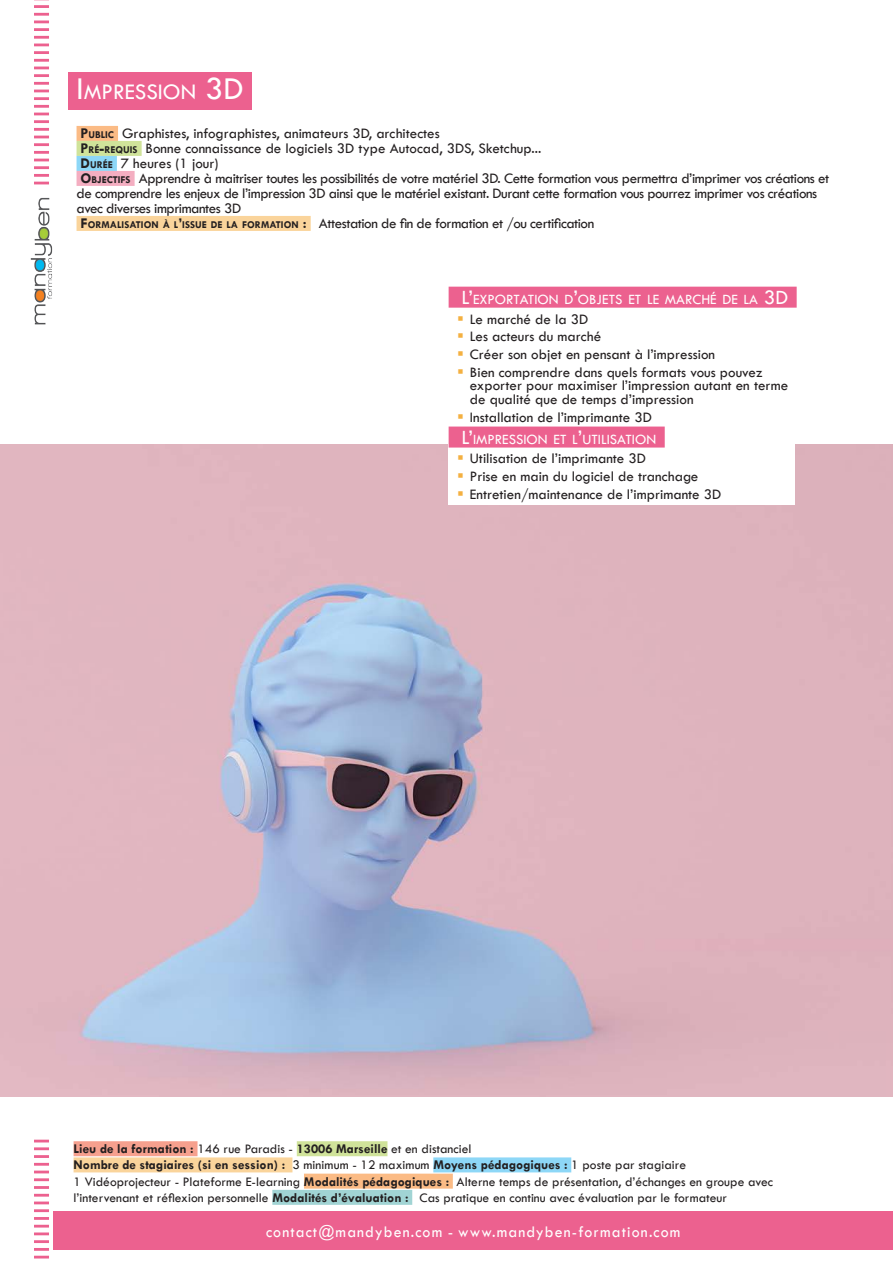
<style>
.page{position:relative;width:893px;height:1263px;background:#fff}
.page>*{position:absolute;margin:0;border:0;box-sizing:border-box;transform-origin:0 0}
.TITRE_FORMATION_3{font:23.1px "Tw Cen";color:#fff}
.t1{font:16.5px "Tw Cen";letter-spacing:.07em;color:#fff;scale:.96 1}
.colonne_prerequis{font:15px/13.5px "Tw Cen";color:#231f20}
.colonne_prerequis-2{font:15px/15px "Tw Cen";letter-spacing:-.03em;color:#231f20}
.Partie_programme_3D{font:14.7px "Tw Cen";color:#fff}
.t2{font:13.5px/16.2px "Tw Cen";color:#231f20}
.s1{font-size:33px}
.s2{font-weight:700}
.s3{font-weight:700;font-size:10.5px}
.s4{font-size:21px}
</style>
<div class="page">
<img style="left:0;top:445px;width:893px;height:652px">
<div style="left:449px;top:289px;width:346px;height:216px;background:#fff"></div>
<div style="left:449px;top:287px;width:348px;height:21px;background:#ec618f"></div>
<div style="left:449px;top:427px;width:216px;height:21px;background:#ec618f"></div>
<div style="left:68px;top:72px;width:184px;height:38px;background:#ec618f"></div>
<div style="left:77px;top:126px;width:41px;height:15px;background:#fbbb85"></div>
<div style="left:77px;top:141px;width:65px;height:15px;background:#d0e39a"></div>
<div style="left:77px;top:156px;width:40px;height:15px;background:#8dd7f7"></div>
<div style="left:77px;top:171px;width:58px;height:15px;background:#f4aec1"></div>
<div style="left:77px;top:216px;width:234px;height:15px;background:#fad49b"></div>
<img style="left:30px;top:197px;width:23px;height:128px">
<div style="left:74px;top:1141px;width:124px;height:15px;background:#f6a08e"></div>
<div style="left:297px;top:1141px;width:90px;height:15px;background:#d0e39a"></div>
<div style="left:74px;top:1157px;width:218px;height:15px;background:#fad49b"></div>
<div style="left:433px;top:1157px;width:138px;height:15px;background:#8dd7f7"></div>
<div style="left:304px;top:1173px;width:149px;height:15px;background:#fbbb85"></div>
<div style="left:272px;top:1190px;width:140px;height:15px;background:#a1d4d4"></div>
<div style="left:54px;top:1211px;width:839px;height:39px;background:#ec618f"></div>
<svg style="left:34px;top:1140px;width:15px;height:2px"></svg>
<hr style="left:34px;top:1147px;width:15px;height:3px;background:#ec618f">
<hr style="left:34px;top:1155px;width:15px;height:3px;background:#ec618f">
<hr style="left:34px;top:1163px;width:15px;height:3px;background:#ec618f">
<hr style="left:34px;top:1170px;width:15px;height:3px;background:#ec618f">
<hr style="left:34px;top:1178px;width:15px;height:3px;background:#ec618f">
<hr style="left:34px;top:1186px;width:15px;height:3px;background:#ec618f">
<svg style="left:34px;top:1194px;width:15px;height:2px"></svg>
<hr style="left:34px;top:1201px;width:15px;height:3px;background:#ec618f">
<hr style="left:34px;top:1209px;width:15px;height:3px;background:#ec618f">
<hr style="left:34px;top:1217px;width:15px;height:3px;background:#ec618f">
<svg style="left:34px;top:1225px;width:15px;height:2px"></svg>
<hr style="left:34px;top:1232px;width:15px;height:3px;background:#ec618f">
<hr style="left:34px;top:1240px;width:15px;height:3px;background:#ec618f">
<hr style="left:34px;top:1248px;width:15px;height:3px;background:#ec618f">
<svg style="left:34px;top:1256px;width:15px;height:3px"></svg>
<svg style="left:34px;top:0;width:15px;height:1px"></svg>
<hr style="left:34px;top:5px;width:15px;height:3px;background:#ec618f">
<hr style="left:34px;top:13px;width:15px;height:3px;background:#ec618f">
<svg style="left:34px;top:21px;width:15px;height:2px"></svg>
<hr style="left:34px;top:28px;width:15px;height:3px;background:#ec618f">
<hr style="left:34px;top:36px;width:15px;height:3px;background:#ec618f">
<svg style="left:34px;top:44px;width:15px;height:2px"></svg>
<hr style="left:34px;top:51px;width:15px;height:3px;background:#ec618f">
<hr style="left:34px;top:59px;width:15px;height:3px;background:#ec618f">
<svg style="left:34px;top:67px;width:15px;height:2px"></svg>
<hr style="left:34px;top:74px;width:15px;height:3px;background:#ec618f">
<hr style="left:34px;top:82px;width:15px;height:3px;background:#ec618f">
<svg style="left:34px;top:90px;width:15px;height:2px"></svg>
<hr style="left:34px;top:97px;width:15px;height:3px;background:#ec618f">
<hr style="left:34px;top:105px;width:15px;height:3px;background:#ec618f">
<svg style="left:34px;top:113px;width:15px;height:2px"></svg>
<hr style="left:34px;top:120px;width:15px;height:3px;background:#ec618f">
<hr style="left:34px;top:128px;width:15px;height:3px;background:#ec618f">
<svg style="left:34px;top:136px;width:15px;height:2px"></svg>
<hr style="left:34px;top:143px;width:15px;height:3px;background:#ec618f">
<hr style="left:34px;top:151px;width:15px;height:3px;background:#ec618f">
<svg style="left:34px;top:159px;width:15px;height:2px"></svg>
<hr style="left:34px;top:166px;width:15px;height:3px;background:#ec618f">
<hr style="left:34px;top:174px;width:15px;height:3px;background:#ec618f">
<svg style="left:34px;top:182px;width:15px;height:2px"></svg>
<p class="TITRE_FORMATION_3" style="left:77px;top:78px;width:165px"><span class="s1">I</span>MPRESSION <span class="s1">3D</span></p>
<p class="colonne_prerequis" style="left:81px;top:126px;width:361px"><span class="s2">P</span><span class="s3">UBLIC</span> Graphistes, infographistes, animateurs 3D, architectes</p>
<p class="colonne_prerequis" style="left:81px;top:141px;width:462px"><span class="s2">P</span><span class="s3">RÉ</span><span class="s2">-</span><span class="s3">REQUIS</span> Bonne connaissance de logiciels 3D type Autocad, 3DS, Sketchup...</p>
<p class="colonne_prerequis" style="left:81px;top:156px;width:139px"><span class="s2">D</span><span class="s3">URÉE</span> 7 heures (1 jour)</p>
<p class="colonne_prerequis-2" style="left:77px;top:171px;width:754px"><span class="s2">O</span> <span class="s3">BJECTIFS</span> Apprendre à maitriser toutes les possibilités de votre matériel 3D. Cette formation vous permettra d’imprimer vos créations et de comprendre les enjeux de l’impression 3D ainsi que le matériel existant. Durant cette formation vous pourrez imprimer vos créations avec diverses imprimantes 3D</p>
<p class="colonne_prerequis-2" style="left:81px;top:216px;width:515px"><span class="s2">F</span> <span class="s3">ORMALISATION À L</span><span class="s2">’</span><span class="s3">ISSUE DE LA FORMATION</span> <span class="s2">:</span> Attestation de fin de formation et /ou certification</p>
<p class="Partie_programme_3D" style="left:461px;top:290px;width:326px"><span class="s4">L’</span>EXPORTATION D<span class="s4">’</span>OBJETS ET LE MARCHÉ DE LA <span class="s4">3D</span></p>
<p class="colonne_prerequis" style="left:470px;top:312px;width:120px">Le marché de la 3D</p>
<p class="colonne_prerequis" style="left:470px;top:330px;width:133px">Les acteurs du marché</p>
<p class="colonne_prerequis" style="left:470px;top:347px;width:247px">Créer son objet en pensant à l’impression</p>
<p class="colonne_prerequis" style="left:470px;top:365px;width:320px">Bien comprendre dans quels formats vous pouvez exporter pour maximiser l’impression autant en terme de qualité que de temps d’impression</p>
<p class="colonne_prerequis" style="left:470px;top:410px;width:183px">Installation de l’imprimante 3D</p>
<p class="Partie_programme_3D" style="left:461px;top:430px;width:196px"><span class="s4">L’</span>IMPRESSION ET L<span class="s4">’</span>UTILISATION</p>
<p class="colonne_prerequis" style="left:470px;top:452px;width:178px">Utilisation de l’imprimante 3D</p>
<p class="colonne_prerequis" style="left:470px;top:470px;width:230px">Prise en main du logiciel de tranchage</p>
<p class="colonne_prerequis" style="left:470px;top:487px;width:253px">Entretien/maintenance de l’imprimante 3D</p>
<p class="t2" style="left:74px;top:1141px;width:701px"><span class="s2">Lieu de la formation :</span> 146 rue Paradis - <span class="s2">13006 Marseille</span> et en distanciel<br><span class="s2">Nombre de stagiaires (si en session) :</span> 3 minimum - 12 maximum <span class="s2">Moyens pédagogiques :</span> 1 poste par stagiaire<br>1 Vidéoprojecteur - Plateforme E-learning <span class="s2">Modalités pédagogiques :</span> Alterne temps de présentation, d’échanges en groupe avec l’intervenant et réflexion personnelle <span class="s2">Modalités d’évaluation :</span> Cas pratique en continu avec évaluation par le formateur</p>
<p class="t1" style="left:266px;top:1221px;width:433px">contact@mandyben.com - www.mandyben-formation.com</p>
</div>
